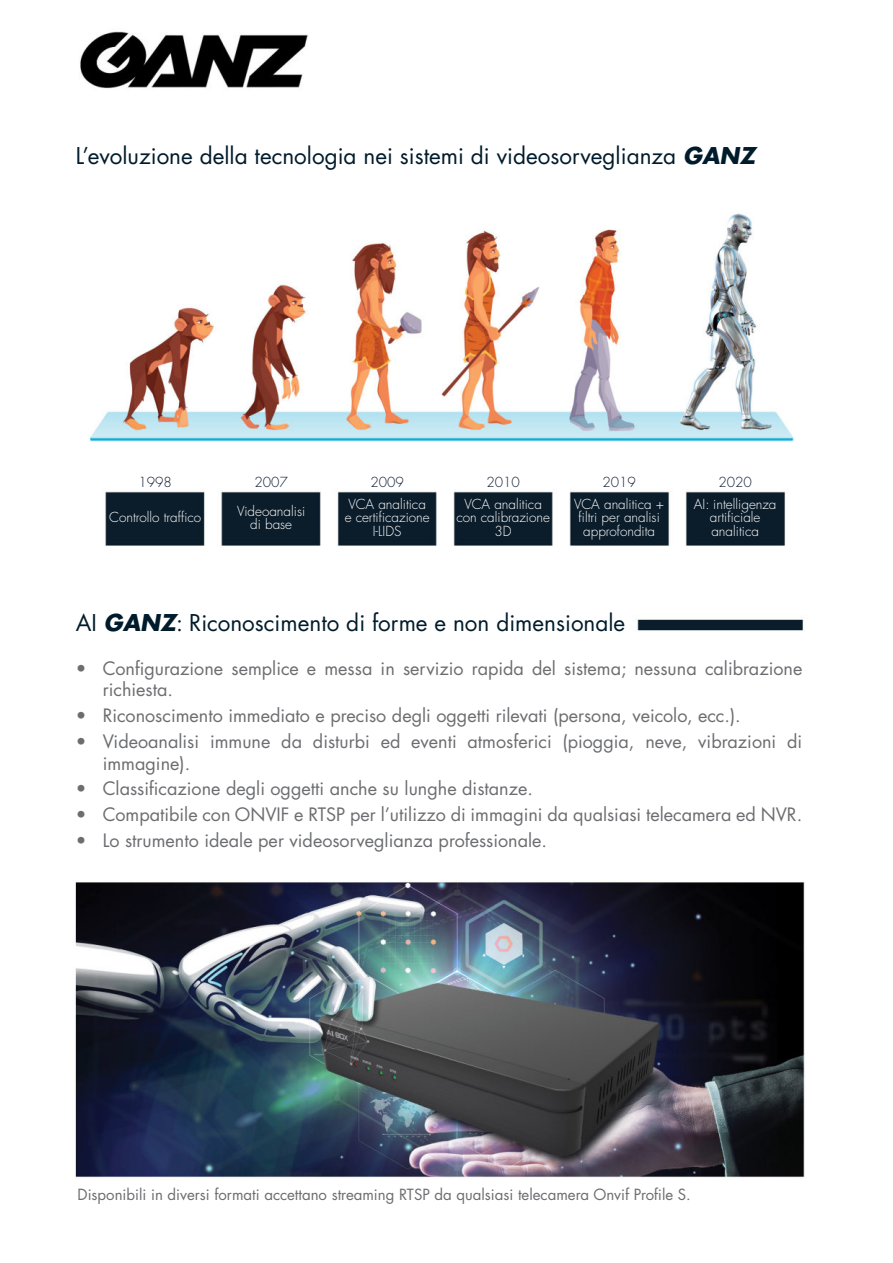
<style>
.page{position:relative;width:893px;height:1263px;background:#fff}
.page>*{position:absolute;margin:0;border:0;box-sizing:border-box;transform-origin:0 0}
.t1{font:22.5px "Futura LT Pro";color:#001b2b}
.t2{font:18px/21.6px "Futura LT Pro";color:#6c6d70}
.t3{font:15px "Futura LT Pro";color:#6c6d70}
.t4{font:300 13.5px/13.5px "Futura LT Pro";color:#fff;text-align:center}
.t5{font:300 13.5px "Futura LT Pro";color:#0c192e}
.s1{font-weight:700;font-style:italic}
</style>
<div class="page">
<img style="left:75px;top:31px;width:730px;height:1148px">
<p class="t1" style="left:76px;top:140px;width:681px">L’evoluzione della tecnologia nei sistemi di videosorveglianza <span class="s1">GANZ</span></p>
<p class="t5" style="left:138px;top:473px;width:35px">1998</p>
<p class="t4" style="left:109px;top:511px;width:93px">Controllo traffico</p>
<p class="t5" style="left:254px;top:473px;width:35px">2007</p>
<p class="t4" style="left:237px;top:504px;width:70px">Videoanalisi di base</p>
<p class="t5" style="left:370px;top:473px;width:35px">2009</p>
<p class="t4" style="left:345px;top:497px;width:87px">VCA analitica e certificazione<br>I-LIDS</p>
<p class="t5" style="left:486px;top:473px;width:35px">2010</p>
<p class="t4" style="left:456px;top:497px;width:95px">VCA analitica con calibrazione<br>3D</p>
<p class="t5" style="left:602px;top:473px;width:35px">2019</p>
<p class="t4" style="left:574px;top:497px;width:92px">VCA analitica + filtri per analisi approfondita</p>
<p class="t5" style="left:718px;top:473px;width:35px">2020</p>
<p class="t4" style="left:694px;top:497px;width:84px">AI: intelligenza artificiale analitica</p>
<p class="t1" style="left:76px;top:607px;width:551px">AI <span class="s1">GANZ</span>: Riconoscimento di forme e non dimensionale</p>
<p class="t2" style="left:103px;top:657px;width:701px;text-indent:-27px">• Configurazione semplice e messa in servizio rapida del sistema; nessuna calibrazione richiesta.</p>
<p class="t2" style="left:76px;top:704px;width:666px">• Riconoscimento immediato e preciso degli oggetti rilevati (persona, veicolo, ecc.).</p>
<p class="t2" style="left:103px;top:730px;width:701px;text-indent:-27px">• Videoanalisi immune da disturbi ed eventi atmosferici (pioggia, neve, vibrazioni di immagine).</p>
<p class="t2" style="left:76px;top:778px;width:459px">• Classificazione degli oggetti anche su lunghe distanze.</p>
<p class="t2" style="left:76px;top:804px;width:728px">• Compatibile con ONVIF e RTSP per l’utilizzo di immagini da qualsiasi telecamera ed NVR.</p>
<p class="t2" style="left:76px;top:829px;width:473px">• Lo strumento ideale per videosorveglianza professionale.</p>
<p class="t3" style="left:78px;top:1185px;width:615px">Disponibili in diversi formati accettano streaming RTSP da qualsiasi telecamera Onvif Profile S.</p>
</div>
